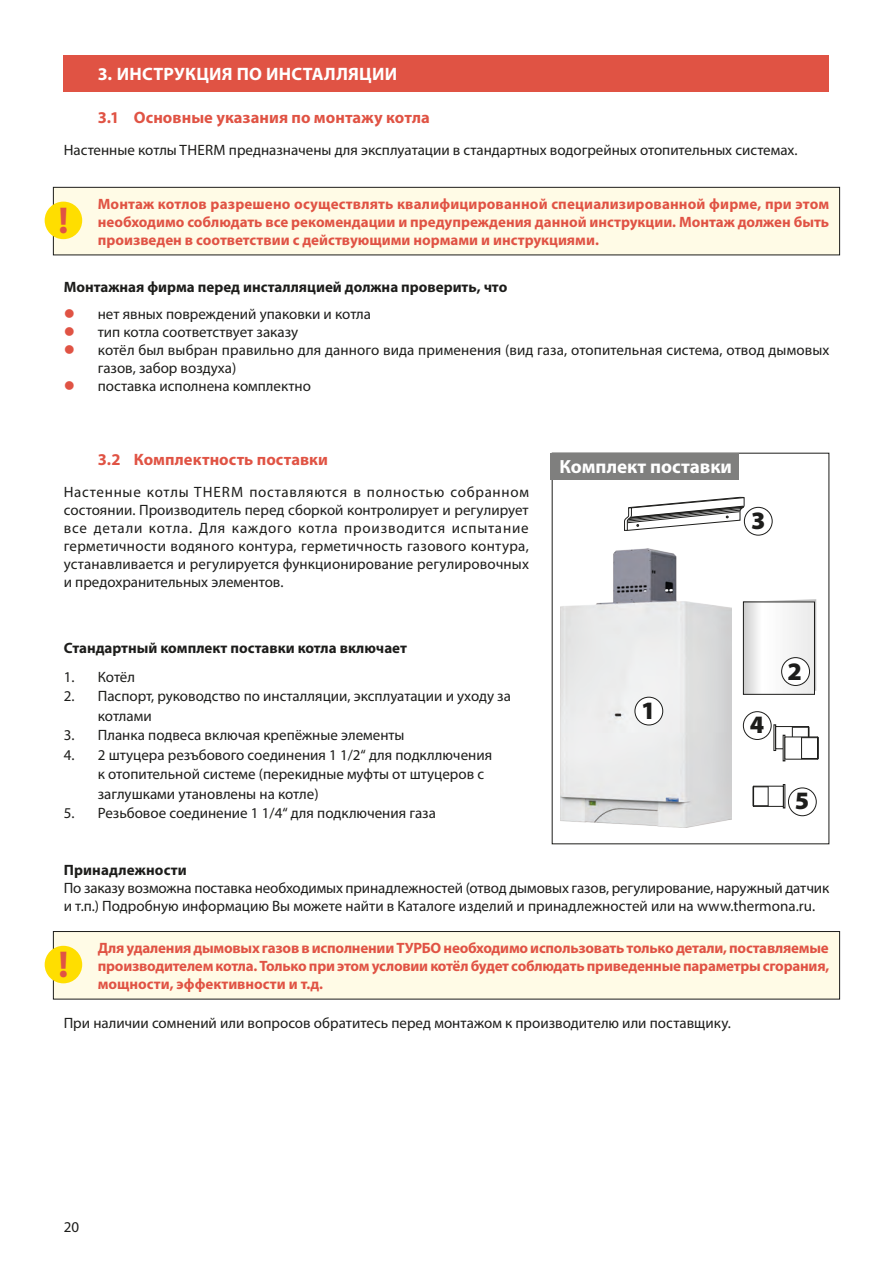
<style>
.page{position:relative;width:893px;height:1263px;background:#fff}
.page>*{position:absolute;margin:0;border:0;box-sizing:border-box;transform-origin:0 0}
.t1{font:700 37.5px "Myriad Pro";color:#e05344}
.t2{font:900 25.2px "Myriad Pro";color:#1d1d1b}
.t3{font:700 19.05px "Myriad Pro";color:#fff}
.t4{font:700 18px "Myriad Pro";letter-spacing:.015em;color:#fff}
.t5{font:700 16.5px "Myriad Pro";letter-spacing:.005em;color:#e05344}
.t6{font:15px/18px "Myriad Pro";color:#1d1d1b}
.t7{font:700 15px/18px "Myriad Pro";color:#e05344;text-align:justify}
.t8{font:700 15px "Myriad Pro";color:#1d1d1b}
.s1{color:#e05344}
</style>
<div class="page">
<div style="left:53px;top:187px;width:787px;height:68px;background:#fffbe6"></div>
<div style="left:53px;top:187px;width:787px;height:68px;border:1px solid #1d1d1b"></div>
<div style="left:64px;top:55px;width:765px;height:36px;background:#e05344"></div>
<div style="left:45px;top:202px;width:37px;height:37px;background:#ffde00;border-radius:50%"></div>
<div style="left:53px;top:931px;width:787px;height:68px;background:#fffbe6"></div>
<div style="left:53px;top:931px;width:787px;height:68px;border:1px solid #1d1d1b"></div>
<div style="left:45px;top:946px;width:37px;height:37px;background:#ffde00;border-radius:50%"></div>
<img style="left:561px;top:548px;width:170px;height:279px">
<svg style="left:746px;top:599px;width:70px;height:92px"></svg>
<svg style="left:745px;top:604px;width:68px;height:88px"></svg>
<div style="left:743px;top:602px;width:72px;height:92px;border:1px solid #1d1d1b"></div>
<div style="left:635px;top:697px;width:28px;height:28px;background:#fff;border-radius:50%"></div>
<div style="left:635px;top:697px;width:28px;height:28px;border:1px solid #1d1d1b;border-radius:50%"></div>
<div style="left:744px;top:507px;width:28px;height:28px;border:1px solid #1d1d1b;border-radius:50%"></div>
<div style="left:782px;top:658px;width:27px;height:27px;background:#fff;border-radius:50%"></div>
<div style="left:781px;top:657px;width:29px;height:29px;border:1px solid #1d1d1b;border-radius:50%"></div>
<svg style="left:624px;top:497px;width:121px;height:34px"></svg>
<div style="left:550px;top:453px;width:188px;height:26px;background:#7f7f7e"></div>
<div style="left:743px;top:711px;width:28px;height:29px;border:1px solid #1d1d1b;border-radius:50%"></div>
<div style="left:788px;top:788px;width:28px;height:28px;border:1px solid #1d1d1b;border-radius:50%"></div>
<svg style="left:782px;top:728px;width:10px;height:19px"></svg>
<div style="left:775px;top:726px;width:34px;height:23px;border:1px solid #1d1d1b"></div>
<div style="left:783px;top:735px;width:2px;height:26px;border:1px solid #1d1d1b"></div>
<div style="left:785px;top:737px;width:33px;height:22px;background:#fff"></div>
<svg style="left:792px;top:726px;width:27px;height:34px"></svg>
<div style="left:783px;top:784px;width:2px;height:24px;border:1px solid #1d1d1b"></div>
<div style="left:753px;top:786px;width:31px;height:21px;border:1px solid #1d1d1b"></div>
<svg style="left:752px;top:785px;width:17px;height:22px"></svg>
<p class="t4" style="left:98px;top:62px;width:301px">3. ИНСТРУКЦИЯ ПО ИНСТАЛЛЯЦИИ</p>
<p class="t5" style="left:98px;top:107px;width:333px">3.1 Основные указания по монтажу котла</p>
<p class="t6" style="left:64px;top:141px;width:735px">Настенные котлы THERM предназначены для эксплуатации в стандартных водогрейных отопительных системах.</p>
<h1 class="t1" style="left:58px;top:196px;width:12px">!</h1>
<p class="t7" style="left:98px;top:194px;width:733px">Монтаж котлов разрешено осуществлять квалифицированной специализированной фирме, при этом необходимо соблюдать все рекомендации и предупреждения данной инструкции. Монтаж должен быть произведен в соответствии с действующими нормами и инструкциями.</p>
<p class="t8" style="left:64px;top:277px;width:445px">Монтажная фирма перед инсталляцией должна проверить, что</p>
<p class="t6" style="left:64px;top:305px;width:309px"><span class="s1">●</span> нет явных повреждений упаковки и котла</p>
<p class="t6" style="left:64px;top:323px;width:236px"><span class="s1">●</span> тип котла соответствует заказу</p>
<p class="t6" style="left:98px;top:341px;width:733px;text-indent:-34px"><span class="s1">●</span> котёл был выбран правильно для данного вида применения (вид газа, отопительная система, отвод дымовых газов, забор воздуха)</p>
<p class="t6" style="left:64px;top:377px;width:249px"><span class="s1">●</span> поставка исполнена комплектно</p>
<p class="t5" style="left:98px;top:448px;width:232px">3.2 Комплектность поставки</p>
<p class="t6" style="left:64px;top:483px;width:467px;text-align:justify">Настенные котлы THERM поставляются в полностью собранном состоянии. Производитель перед сборкой контролирует и регулирует все детали котла. Для каждого котла производится испытание герметичности водяного контура, герметичность газового контура, устанавливается и регулируется функционирование регулировочных и предохранительных элементов.</p>
<p class="t8" style="left:64px;top:638px;width:345px">Стандартный комплект поставки котла включает</p>
<p class="t6" style="left:64px;top:668px;width:73px">1. Котёл</p>
<p class="t6" style="left:98px;top:686px;width:415px;line-height:19.5px;text-indent:-34px">2. Паспорт, руководство по инсталляции, эксплуатации и уходу за котлами</p>
<p class="t6" style="left:64px;top:726px;width:342px">3. Планка подвеса включая крепёжные элементы</p>
<p class="t6" style="left:98px;top:745px;width:396px;line-height:19.5px;text-indent:-34px">4. 2 штуцера резъбового соединения 1 1/2“ для подкллючения к отопительной системе (перекидные муфты от штуцеров с заглушками утановлены на котле)</p>
<p class="t6" style="left:64px;top:804px;width:374px">5. Резьбовое соединение 1 1/4“ для подключения газа</p>
<p class="t3" style="left:559px;top:454px;width:174px">Комплект поставки</p>
<h2 class="t2" style="left:751px;top:504px;width:16px">3</h2>
<h2 class="t2" style="left:641px;top:693px;width:16px">1</h2>
<h2 class="t2" style="left:750px;top:708px;width:16px">4</h2>
<h2 class="t2" style="left:787px;top:655px;width:16px">2</h2>
<h2 class="t2" style="left:795px;top:784px;width:16px">5</h2>
<p class="t8" style="left:64px;top:860px;width:124px">Принадлежности</p>
<p class="t6" style="left:64px;top:878px;width:767px">По заказу возможна поставка необходимых принадлежностей (отвод дымовых газов, регулирование, наружный датчик и т.п.) Подробную информацию Вы можете найти в Каталоге изделий и принадлежностей или на www.thermona.ru.</p>
<p class="t7" style="left:98px;top:938px;width:733px">Для удаления дымовых газов в исполнении ТУРБО необходимо использовать только детали, поставляемые производителем котла. Только при этом условии котёл будет соблюдать приведенные параметры сгорания, мощности, эффективности и т.д.</p>
<p class="t6" style="left:64px;top:1013px;width:668px">При наличии сомнений или вопросов обратитесь перед монтажом к производителю или поставщику.</p>
<h1 class="t1" style="left:58px;top:940px;width:12px">!</h1>
<p class="t6" style="left:64px;top:1217px;width:17px">20</p>
</div>
